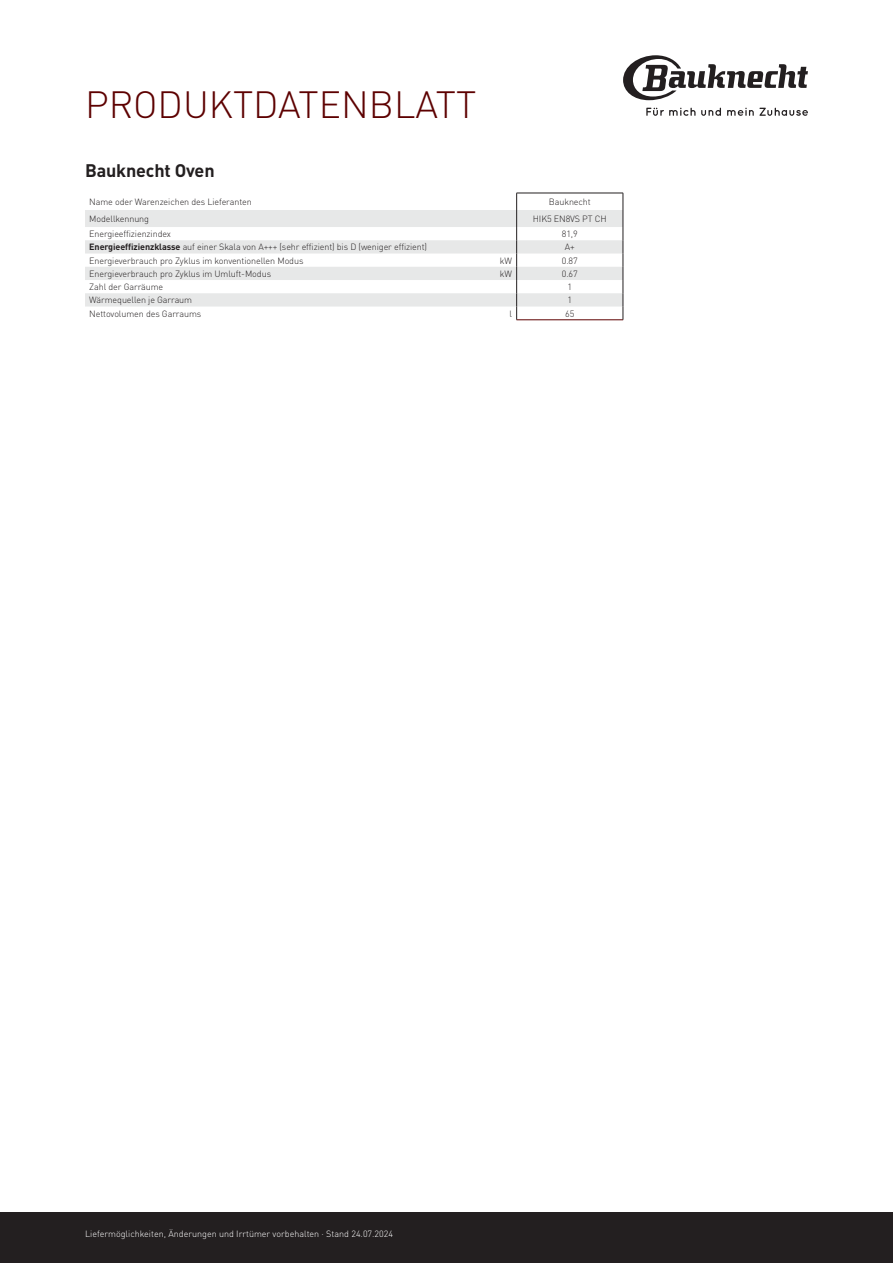
<style>
.page{position:relative;width:893px;height:1263px;background:#fff}
.page>*{position:absolute;margin:0;border:0;box-sizing:border-box;transform-origin:0 0}
.t1{font:300 37.5px "DIN Pro";color:#5d0000}
.t2{font:700 18px "DIN Pro";letter-spacing:-.01em;color:#231f20}
.t3{font:300 9px "DIN Pro";letter-spacing:-.01em;color:#231f20}
.t4{font:300 9px "DIN Pro";color:#fff}
.s1{font-weight:700}
</style>
<div class="page">
<div style="left:0;top:1212px;width:893px;height:51px;background:#231f20"></div>
<svg style="left:623px;top:55px;width:185px;height:45px"></svg>
<svg style="left:646px;top:108px;width:75px;height:8px"></svg>
<svg style="left:727px;top:108px;width:81px;height:8px"></svg>
<svg style="left:85px;top:210px;width:538px;height:97px;fill:#e7e8e8"></svg>
<hr style="left:516px;top:320px;width:107px;height:1px;background:#5d0000">
<svg style="left:516px;top:194px;width:1px;height:126px"></svg>
<hr style="left:516px;top:193px;width:107px;height:1px;background:#231f20">
<svg style="left:623px;top:193px;width:1px;height:127px"></svg>
<h1 class="t1" style="left:85px;top:75px;width:393px">PRODUKTDATENBLATT</h1>
<h2 class="t2" style="left:85px;top:155px;width:131px">Bauknecht Oven</h2>
<p class="t3" style="left:89px;top:195px;width:164px">Name oder Warenzeichen des Lieferanten</p>
<p class="t3" style="left:549px;top:195px;width:43px">Bauknecht</p>
<p class="t3" style="left:89px;top:212px;width:61px">Modellkennung</p>
<p class="t3" style="left:533px;top:212px;width:76px">HIK5 EN8VS PT CH</p>
<p class="t3" style="left:89px;top:227px;width:83px">Energieeffizienzindex</p>
<p class="t3" style="left:562px;top:227px;width:17px">81,9</p>
<p class="t3" style="left:89px;top:240px;width:339px"><span class="s1">Energieeffizienzklasse</span> auf einer Skala von A+++ (sehr effizient) bis D (weniger effizient)</p>
<p class="t3" style="left:565px;top:240px;width:11px">A+</p>
<p class="t3" style="left:89px;top:253px;width:216px">Energieverbrauch pro Zyklus im konventionellen Modus</p>
<p class="t3" style="left:500px;top:253px;width:14px">kW</p>
<p class="t3" style="left:562px;top:253px;width:17px">0.87</p>
<p class="t3" style="left:89px;top:267px;width:183px">Energieverbrauch pro Zyklus im Umluft-Modus</p>
<p class="t3" style="left:500px;top:267px;width:14px">kW</p>
<p class="t3" style="left:562px;top:267px;width:17px">0.67</p>
<p class="t3" style="left:89px;top:280px;width:75px">Zahl der Garräume</p>
<p class="t3" style="left:567px;top:280px;width:6px">1</p>
<p class="t3" style="left:89px;top:293px;width:104px">Wärmequellen je Garraum</p>
<p class="t3" style="left:567px;top:293px;width:6px">1</p>
<p class="t3" style="left:89px;top:306px;width:113px">Nettovolumen des Garraums</p>
<p class="t3" style="left:510px;top:306px;width:4px">l</p>
<p class="t3" style="left:565px;top:306px;width:11px">65</p>
<p class="t4" style="left:85px;top:1226px;width:310px">Liefermöglichkeiten, Änderungen und Irrtümer vorbehalten · Stand 24.07.2024</p>
</div>
